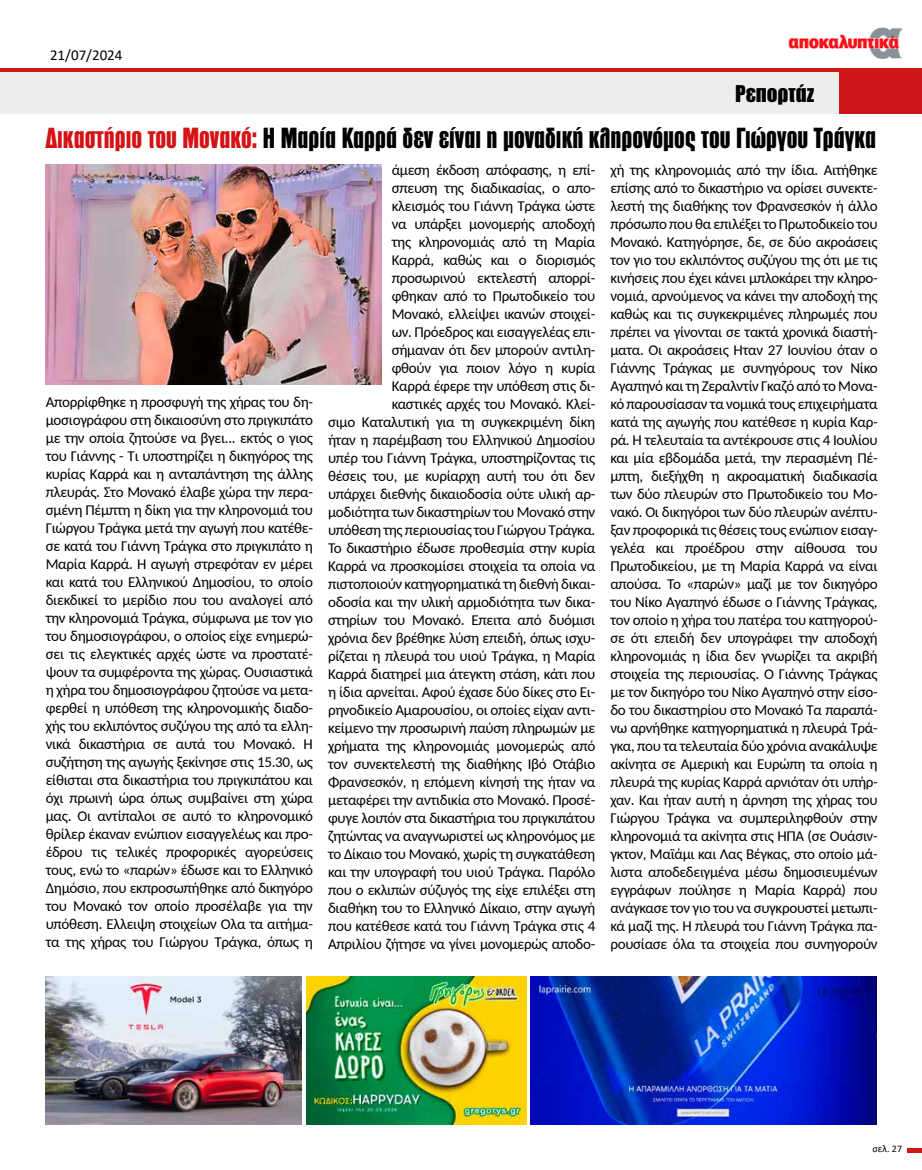
<style>
.page{position:relative;width:922px;height:1170px;background:#fff}
.page>*{position:absolute;margin:0;border:0;box-sizing:border-box;transform-origin:0 0}
.t1{font:800 27.12px "PF Fusion Sans";color:#000}
.t2{font:900 22.5px "PF Fusion Sans";color:#000}
.t3{font:15px/18px "Carlito";letter-spacing:-.02em;color:#000;text-align:justify}
.t4{font:15px "Calibri";color:#000}
.t5{font:10px "Calibri";color:#000}
.s1{color:#d51317}
</style>
<div class="page">
<div style="left:0;top:72px;width:921px;height:41px;background:#ededed"></div>
<hr style="left:0;top:68px;width:921px;height:3px;background:#cd1719">
<img style="left:788px;top:27px;width:113px;height:32px">
<svg style="left:907px;top:1148px;width:14px;height:3px"></svg>
<div style="left:839px;top:72px;width:82px;height:41px;background:#cd1719"></div>
<img style="left:530px;top:976px;width:346px;height:148px">
<img style="left:306px;top:976px;width:220px;height:148px">
<img style="left:45px;top:976px;width:256px;height:148px">
<img style="left:45px;top:164px;width:336px;height:220px">
<p class="t4" style="left:50px;top:44px;width:74px">21/07/2024</p>
<h2 class="t2" style="left:734px;top:79px;width:81px">Ρεπορτάζ</h2>
<h1 class="t1" style="left:45px;top:122px;width:832px"><span class="s1">Δικαστήριο του Μονακό:</span> Η Μαρία Καρρά δεν είναι η μοναδική κληρονόμος του Γιώργου Τράγκα</h1>
<p class="t3" style="left:46px;top:392px;width:269px">Απορρίφθηκε η προσφυγή της χήρας του δη&shy;μοσιογράφου στη δικαιοσύνη στο πριγκιπάτο με την οποία ζητούσε να βγει... εκτός ο γιος του Γιάννης - Τι υποστηρίζει η δικηγόρος της κυρίας Καρρά και η ανταπάντηση της άλλης πλευράς. Στο Μονακό έλαβε χώρα την περα&shy;σμένη Πέμπτη η δίκη για την κληρονομιά του Γιώργου Τράγκα μετά την αγωγή που κατέθε&shy;σε κατά του Γιάννη Τράγκα στο πριγκιπάτο η Μαρία Καρρά. Η αγωγή στρεφόταν εν μέρει και κατά του Ελληνικού Δημοσίου, το οποίο διεκδικεί το μερίδιο που του αναλογεί από την κληρονομιά Τράγκα, σύμφωνα με τον γιο του δημοσιογράφου, ο οποίος είχε ενημερώ&shy;σει τις ελεγκτικές αρχές ώστε να προστατέ&shy;ψουν τα συμφέροντα της χώρας. Ουσιαστικά η χήρα του δημοσιογράφου ζητούσε να μετα&shy;φερθεί η υπόθεση της κληρονομικής διαδο&shy;χής του εκλιπόντος συζύγου της από τα ελλη&shy;νικά δικαστήρια σε αυτά του Μονακό. Η συζήτηση της αγωγής ξεκίνησε στις 15.30, ως είθισται στα δικαστήρια του πριγκιπάτου και όχι πρωινή ώρα όπως συμβαίνει στη χώρα μας. Οι αντίπαλοι σε αυτό το κληρονομικό θρίλερ έκαναν ενώπιον εισαγγελέως και προ&shy;έδρου τις τελικές προφορικές αγορεύσεις τους, ενώ το «παρών» έδωσε και το Ελληνικό Δημόσιο, που εκπροσωπήθηκε από δικηγόρο του Μονακό τον οποίο προσέλαβε για την υπόθεση. Ελλειψη στοιχείων Ολα τα αιτήμα&shy;τα της χήρας του Γιώργου Τράγκα, όπως η</p>
<p class="t3" style="left:328px;top:160px;width:269px;text-align:right">άμεση έκδοση απόφασης, η επί-<br>σπευση της διαδικασίας, ο απο-<br>κλεισμός του Γιάννη Τράγκα ώστε<br>να υπάρξει μονομερής αποδοχή<br>της κληρονομιάς από τη Μαρία<br>Καρρά, καθώς και ο διορισμός προσωρινού εκτελεστή απορρί-<br>φθηκαν από το Πρωτοδικείο του<br>Μονακό, ελλείψει ικανών στοιχεί-<br>ων. Πρόεδρος και εισαγγελέας επι-<br>σήμαναν ότι δεν μπορούν αντιλη-<br>φθούν για ποιον λόγο η κυρία<br>Καρρά έφερε την υπόθεση στις δι-<br>καστικές αρχές του Μονακό. Κλεί-<br>σιμο Καταλυτική για τη συγκεκριμένη δίκη ήταν η παρέμβαση του Ελληνικού Δημοσίου υπέρ του Γιάννη Τράγκα, υποστηρίζοντας τις θέσεις του, με κυρίαρχη αυτή του ότι δεν υπάρχει διεθνής δικαιοδοσία ούτε υλική αρ&shy;μοδιότητα των δικαστηρίων του Μονακό στην υπόθεση της περιουσίας του Γιώργου Τράγκα.<br>Το δικαστήριο έδωσε προθεσμία στην κυρία Καρρά να προσκομίσει στοιχεία τα οποία να πιστοποιούν κατηγορηματικά τη διεθνή δικαι&shy;οδοσία και την υλική αρμοδιότητα των δικα&shy;στηρίων του Μονακό. Επειτα από δυόμισι χρόνια δεν βρέθηκε λύση επειδή, όπως ισχυ&shy;ρίζεται η πλευρά του υιού Τράγκα, η Μαρία Καρρά διατηρεί μια άτεγκτη στάση, κάτι που η ίδια αρνείται. Αφού έχασε δύο δίκες στο Ει&shy;ρηνοδικείο Αμαρουσίου, οι οποίες είχαν αντι&shy;κείμενο την προσωρινή παύση πληρωμών με χρήματα της κληρονομιάς μονομερώς από τον συνεκτελεστή της διαθήκης Ιβό Οτάβιο Φρανσεσκόν, η επόμενη κίνησή της ήταν να μεταφέρει την αντιδικία στο Μονακό. Προσέ&shy;φυγε λοιπόν στα δικαστήρια του πριγκιπάτου ζητώντας να αναγνωριστεί ως κληρονόμος με το Δίκαιο του Μονακό, χωρίς τη συγκατάθεση και την υπογραφή του υιού Τράγκα. Παρόλο που ο εκλιπών σύζυγός της είχε επιλέξει στη διαθήκη του το Ελληνικό Δίκαιο, στην αγωγή που κατέθεσε κατά του Γιάννη Τράγκα στις 4<br>Απριλίου ζήτησε να γίνει μονομερώς αποδο-</p>
<p class="t3" style="left:610px;top:160px;width:269px">χή της κληρονομιάς από την ίδια. Αιτήθηκε επίσης από το δικαστήριο να ορίσει συνεκτε&shy;λεστή της διαθήκης τον Φρανσεσκόν ή άλλο πρόσωπο που θα επιλέξει το Πρωτοδικείο του Μονακό. Κατηγόρησε, δε, σε δύο ακροάσεις τον γιο του εκλιπόντος συζύγου της ότι με τις κινήσεις που έχει κάνει μπλοκάρει την κληρο&shy;νομιά, αρνούμενος να κάνει την αποδοχή της καθώς και τις συγκεκριμένες πληρωμές που πρέπει να γίνονται σε τακτά χρονικά διαστή&shy;ματα. Οι ακροάσεις Ηταν 27 Ιουνίου όταν ο Γιάννης Τράγκας με συνηγόρους τον Νίκο Αγαπηνό και τη Ζεραλντίν Γκαζό από το Μονα&shy;κό παρουσίασαν τα νομικά τους επιχειρήματα κατά της αγωγής που κατέθεσε η κυρία Καρ&shy;ρά. Η τελευταία τα αντέκρουσε στις 4 Ιουλίου και μία εβδομάδα μετά, την περασμένη Πέ&shy;μπτη, διεξήχθη η ακροαματική διαδικασία των δύο πλευρών στο Πρωτοδικείο του Μο&shy;νακό. Οι δικηγόροι των δύο πλευρών ανέπτυ&shy;ξαν προφορικά τις θέσεις τους ενώπιον εισαγ&shy;γελέα και προέδρου στην αίθουσα του Πρωτοδικείου, με τη Μαρία Καρρά να είναι απούσα. Το «παρών» μαζί με τον δικηγόρο του Νίκο Αγαπηνό έδωσε ο Γιάννης Τράγκας, τον οποίο η χήρα του πατέρα του κατηγορού&shy;σε ότι επειδή δεν υπογράφει την αποδοχή κληρονομιάς η ίδια δεν γνωρίζει τα ακριβή στοιχεία της περιουσίας. Ο Γιάννης Τράγκας με τον δικηγόρο του Νίκο Αγαπηνό στην είσο&shy;δο του δικαστηρίου στο Μονακό Τα παραπά&shy;νω αρνήθηκε κατηγορηματικά η πλευρά Τρά&shy;γκα, που τα τελευταία δύο χρόνια ανακάλυψε ακίνητα σε Αμερική και Ευρώπη τα οποία η πλευρά της κυρίας Καρρά αρνιόταν ότι υπήρ&shy;χαν. Και ήταν αυτή η άρνηση της χήρας του Γιώργου Τράγκα να συμπεριληφθούν στην κληρονομιά τα ακίνητα στις ΗΠΑ (σε Ουάσιν&shy;γκτον, Μαϊάμι και Λας Βέγκας, στο οποίο μά&shy;λιστα αποδεδειγμένα μέσω δημοσιευμένων εγγράφων πούλησε η Μαρία Καρρά) που ανάγκασε τον γιο του να συγκρουστεί μετωπι&shy;κά μαζί της. Η πλευρά του Γιάννη Τράγκα πα&shy;ρουσίασε όλα τα στοιχεία που συνηγορούν</p>
<p class="t5" style="left:872px;top:1141px;width:31px">σελ. 27</p>
</div>
